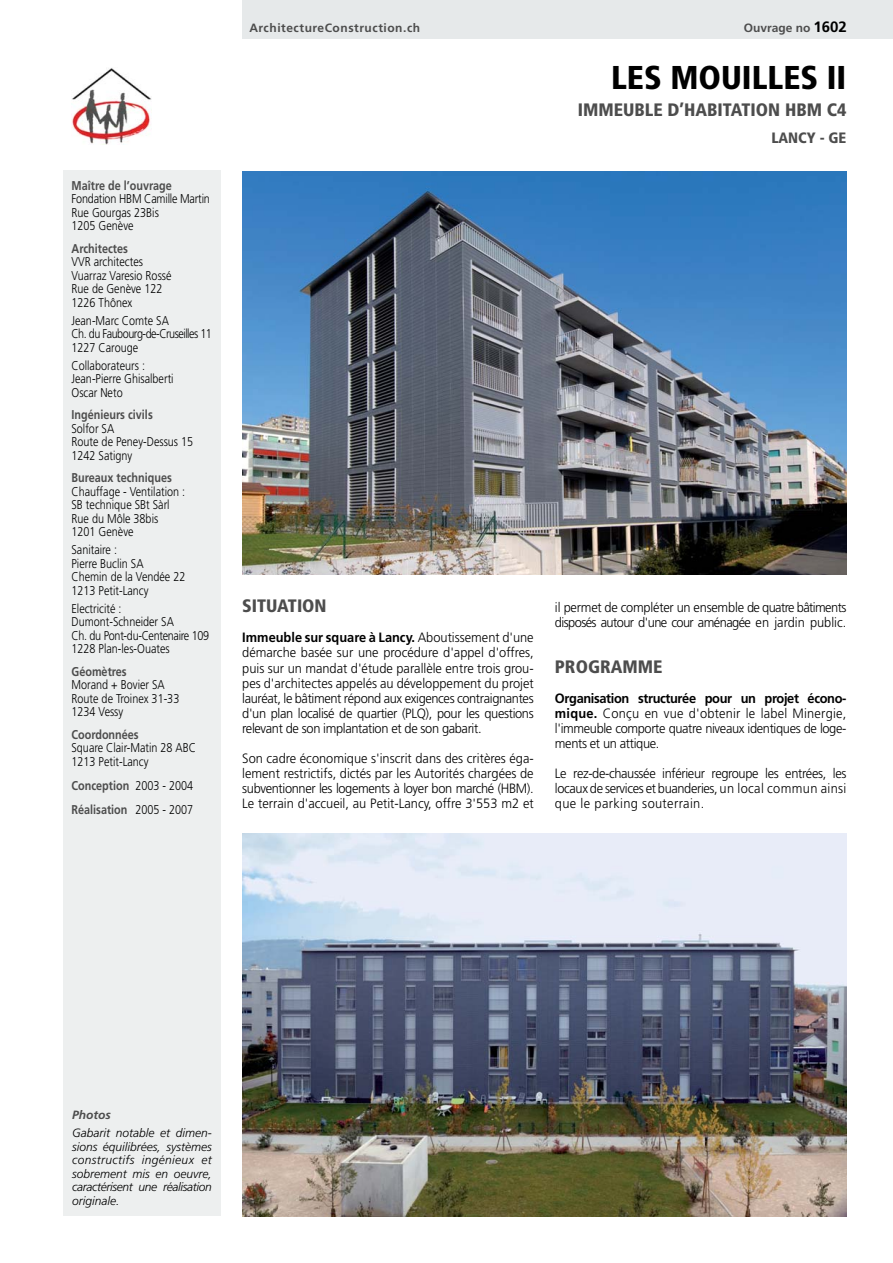
<style>
.page{position:relative;width:893px;height:1263px;background:#fff}
.page>*{position:absolute;margin:0;border:0;box-sizing:border-box;transform-origin:0 0}
.t1{font:900 condensed 33px "Frutiger";color:#000}
.t2{font:900 condensed 18px "Frutiger";color:#4d4d4d}
.t3{font:900 condensed 15px "Frutiger";color:#4d4d4d}
.t4{font:300 13.5px/15.1px "Frutiger";letter-spacing:-.03em;color:#000;text-align:justify;scale:.95 1}
.t5{font:300 12.75px/13.5px "Frutiger";color:#000;scale:.85 1}
.t6{font:700 12.75px/24px "Frutiger";color:#4d4d4d;scale:.85 1}
.t7{font:300 12.75px/13.5px "Frutiger";letter-spacing:-.03em;color:#000;scale:.85 1}
.t8{font:italic 300 12px/13.5px "Frutiger";letter-spacing:-.03em;color:#000;text-align:justify}
.t9{font:700 12px "Frutiger";letter-spacing:.045em;color:#4d4d4d}
.t10{font:700 12px "Frutiger";color:#4d4d4d}
.t11{font:italic 700 12px "Frutiger";color:#4d4d4d}
.s1{font-weight:300;color:#000}
.s2{font-size:15px;color:#000}
.s3{font-weight:700}
</style>
<div class="page">
<div style="left:63px;top:170px;width:158px;height:1046px;background:#edefef"></div>
<img style="left:242px;top:171px;width:604px;height:404px">
<img style="left:242px;top:833px;width:604px;height:383px">
<img style="left:72px;top:68px;width:80px;height:77px">
<div style="left:242px;top:0;width:650px;height:38px;background:#e6e9ea"></div>
<p class="t6" style="left:71px;top:174px;width:120px">Maître de l’ouvrage</p>
<p class="t5" style="left:71px;top:193px;width:164px">Fondation HBM Camille Martin<br>Rue Gourgas 23Bis<br>1205 Genève</p>
<p class="t6" style="left:71px;top:237px;width:68px">Architectes</p>
<p class="t5" style="left:71px;top:256px;width:119px">VVR architectes<br>Vuarraz Varesio Rossé<br>Rue de Genève 122<br>1226 Thônex</p>
<p class="t7" style="left:71px;top:315px;width:167px">Jean-Marc Comte SA<br>Ch. du Faubourg-de-Cruseilles 11<br>1227 Carouge</p>
<p class="t5" style="left:71px;top:360px;width:122px">Collaborateurs :<br>Jean-Pierre Ghisalberti<br>Oscar Neto</p>
<p class="t6" style="left:71px;top:404px;width:97px">Ingénieurs civils</p>
<p class="t5" style="left:71px;top:423px;width:145px">Solfor SA<br>Route de Peney-Dessus 15<br>1242 Satigny</p>
<p class="t6" style="left:71px;top:467px;width:120px">Bureaux techniques</p>
<p class="t5" style="left:71px;top:486px;width:135px">Chauffage - Ventilation :<br>SB technique SBt Sàrl<br>Rue du Môle 38bis<br>1201 Genève</p>
<p class="t5" style="left:71px;top:544px;width:135px">Sanitaire :<br>Pierre Buclin SA<br>Chemin de la Vendée 22<br>1213 Petit-Lancy</p>
<p class="t5" style="left:71px;top:603px;width:164px">Electricité :<br>Dumont-Schneider SA<br>Ch. du Pont-du-Centenaire 109<br>1228 Plan-les-Ouates</p>
<p class="t6" style="left:71px;top:660px;width:66px">Géomètres</p>
<p class="t5" style="left:71px;top:679px;width:128px">Morand + Bovier SA<br>Route de Troinex 31-33<br>1234 Vessy</p>
<p class="t6" style="left:71px;top:723px;width:81px">Coordonnées</p>
<p class="t5" style="left:71px;top:742px;width:148px">Square Clair-Matin 28 ABC<br>1213 Petit-Lancy</p>
<p class="t6" style="left:71px;top:774px;width:145px">Conception <span class="s1">2003 - 2004<br></span>Réalisation <span class="s1">2005 - 2007</span></p>
<p class="t9" style="left:249px;top:23px;width:172px">ArchitectureConstruction.ch</p>
<p class="t10" style="left:743px;top:23px;width:104px">Ouvrage no <span class="s2">1602</span></p>
<h1 class="t1" style="left:611px;top:65px;width:237px">LES MOUILLES II</h1>
<h2 class="t2" style="left:578px;top:103px;width:270px">IMMEUBLE D’HABITATION HBM C4</h2>
<p class="t3" style="left:771px;top:132px;width:77px">LANCY - GE</p>
<h2 class="t2" style="left:242px;top:599px;width:86px">SITUATION</h2>
<p class="t4" style="left:242px;top:631px;width:308px"><span class="s3">Immeuble sur square à Lancy.</span> Aboutissement d'une démarche basée sur une procédure d'appel d'offres, puis sur un mandat d'étude parallèle entre trois grou&shy;pes d'architectes appelés au développement du projet lauréat, le bâtiment répond aux exigences contraignantes d'un plan localisé de quartier (PLQ), pour les questions relevant de son implantation et de son gabarit.</p>
<p class="t4" style="left:242px;top:752px;width:308px">Son cadre économique s'inscrit dans des critères éga&shy;lement restrictifs, dictés par les Autorités chargées de subventionner les logements à loyer bon marché (HBM).<br>Le terrain d'accueil, au Petit-Lancy, offre 3'553 m2 et</p>
<p class="t4" style="left:555px;top:601px;width:308px">il permet de compléter un ensemble de quatre bâtiments disposés autour d'une cour aménagée en jardin public.</p>
<h2 class="t2" style="left:555px;top:659px;width:109px">PROGRAMME</h2>
<p class="t4" style="left:555px;top:692px;width:308px"><span class="s3">Organisation structurée pour un projet écono&shy;mique.</span> Conçu en vue d'obtenir le label Minergie, l'immeuble comporte quatre niveaux identiques de loge&shy;ments et un attique.</p>
<p class="t4" style="left:555px;top:767px;width:308px">Le rez-de-chaussée inférieur regroupe les entrées, les locaux de services et buanderies, un local commun ainsi que le parking souterrain.</p>
<p class="t11" style="left:72px;top:1110px;width:40px">Photos</p>
<p class="t8" style="left:72px;top:1127px;width:141px">Gabarit notable et dimen&shy;sions équilibrées, systèmes constructifs ingénieux et sobrement mis en oeuvre, caractérisent une réalisation originale.</p>
</div>
